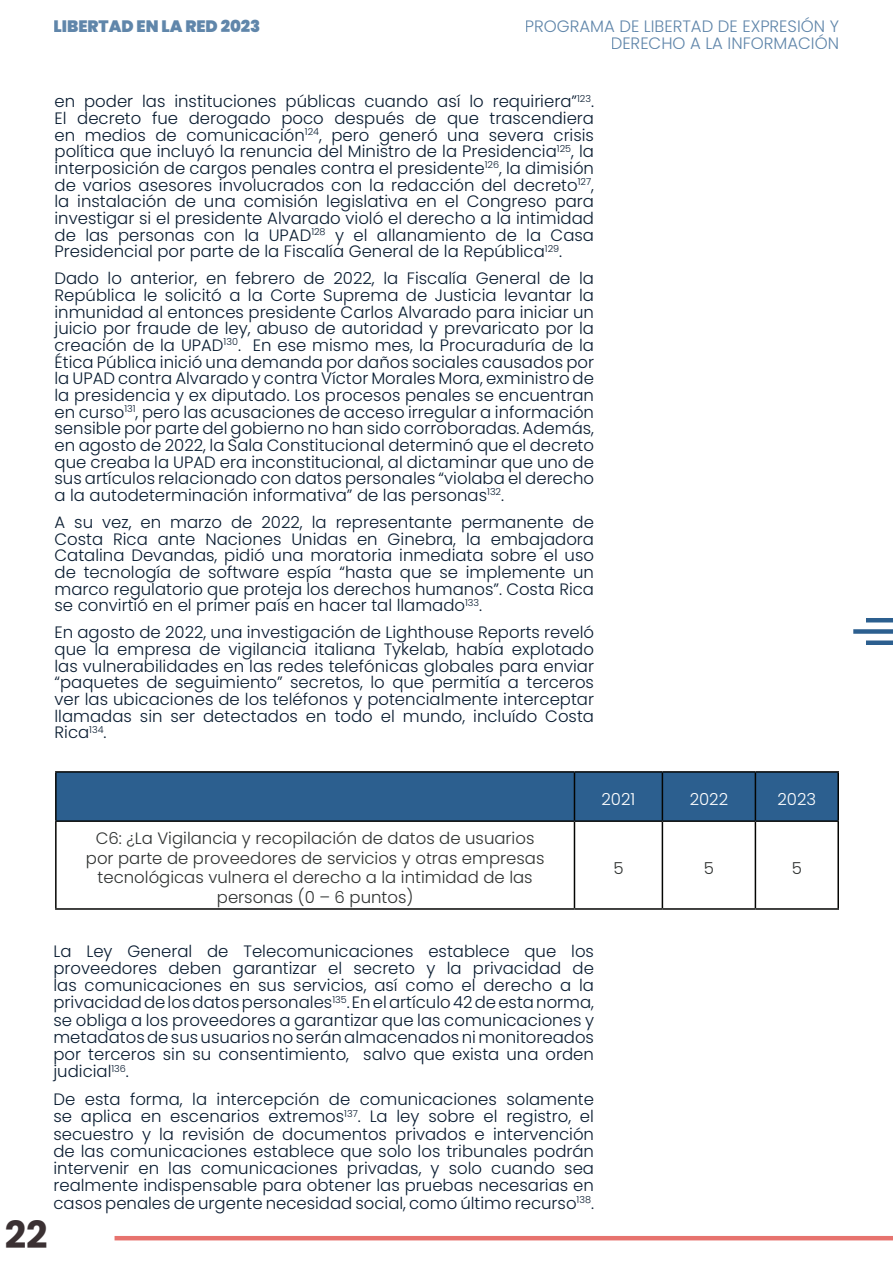
<style>
.page{position:relative;width:893px;height:1263px;background:#fff}
.page>*{position:absolute;margin:0;border:0;box-sizing:border-box;transform-origin:0 0}
.t1{font:700 37.5px "Poppins";color:#3b3133}
.t2{font:300 16.5px/16.6px "Poppins";color:#091c31;text-align:justify}
.t3{font:300 16.5px/19.5px "Poppins";color:#2f3231;text-align:center}
.t4{font:300 16.5px/16.5px "Poppins";color:#6086aa;text-align:right}
.t5{font:900 16.5px "Poppins";color:#6086aa}
.t6{font:300 16.5px "Poppins";color:#fff}
</style>
<div class="page">
<hr style="left:115px;top:1236px;width:778px;height:4px;background:#e7736e">
<div style="left:853px;top:629px;width:40px;height:5px;background:#2c5f8f"></div>
<hr style="left:866px;top:618px;width:27px;height:4px;background:#2c5f8f">
<div style="left:866px;top:640px;width:27px;height:5px;background:#2c5f8f"></div>
<div style="left:57px;top:773px;width:780px;height:47px;background:#2c5f8f"></div>
<hr style="left:55px;top:771px;width:519px;height:2px;background:#040503">
<hr style="left:55px;top:773px;width:2px;height:47px;background:#040503">
<hr style="left:574px;top:771px;width:88px;height:2px;background:#040503">
<hr style="left:574px;top:773px;width:1px;height:47px;background:#040503">
<hr style="left:662px;top:771px;width:93px;height:2px;background:#040503">
<hr style="left:662px;top:773px;width:1px;height:47px;background:#040503">
<hr style="left:755px;top:771px;width:84px;height:2px;background:#040503">
<hr style="left:755px;top:773px;width:1px;height:47px;background:#040503">
<hr style="left:837px;top:773px;width:2px;height:47px;background:#040503">
<hr style="left:55px;top:820px;width:519px;height:2px;background:#040503">
<hr style="left:55px;top:822px;width:2px;height:86px;background:#040503">
<hr style="left:574px;top:820px;width:88px;height:2px;background:#040503">
<hr style="left:574px;top:822px;width:1px;height:86px;background:#040503">
<hr style="left:662px;top:820px;width:93px;height:2px;background:#040503">
<hr style="left:662px;top:822px;width:1px;height:86px;background:#040503">
<hr style="left:755px;top:820px;width:84px;height:2px;background:#040503">
<hr style="left:755px;top:822px;width:1px;height:86px;background:#040503">
<hr style="left:837px;top:822px;width:2px;height:86px;background:#040503">
<hr style="left:55px;top:908px;width:519px;height:2px;background:#040503">
<hr style="left:574px;top:908px;width:88px;height:2px;background:#040503">
<hr style="left:662px;top:908px;width:93px;height:2px;background:#040503">
<hr style="left:755px;top:908px;width:84px;height:2px;background:#040503">
<p class="t5" style="left:53px;top:17px;width:208px">LIBERTAD EN LA RED 2023</p>
<p class="t4" style="left:525px;top:18px;width:316px">PROGRAMA DE LIBERTAD DE EXPRESIÓN Y<br>DERECHO A LA INFORMACIÓN</p>
<p class="t2" style="left:55px;top:93px;width:541px">en poder las instituciones públicas cuando así lo requiriera”<sup>123</sup>.<br>El decreto fue derogado poco después de que trascendiera en medios de comunicación<sup>124</sup>, pero generó una severa crisis política que incluyó la renuncia del Ministro de la Presidencia<sup>125</sup>, la interposición de cargos penales contra el presidente<sup>126</sup>, la dimisión de varios asesores involucrados con la redacción del decreto<sup>127</sup>, la instalación de una comisión legislativa en el Congreso para investigar si el presidente Alvarado violó el derecho a la intimidad de las personas con la UPAD<sup>128</sup> y el allanamiento de la Casa Presidencial por parte de la Fiscalía General de la República<sup>129</sup>.</p>
<p class="t2" style="left:55px;top:270px;width:541px">Dado lo anterior, en febrero de 2022, la Fiscalía General de la República le solicitó a la Corte Suprema de Justicia levantar la inmunidad al entonces presidente Carlos Alvarado para iniciar un juicio por fraude de ley, abuso de autoridad y prevaricato por la creación de la UPAD<sup>130</sup>. En ese mismo mes, la Procuraduría de la Ética Pública inició una demanda por daños sociales causados por la UPAD contra Alvarado y contra Víctor Morales Mora, exministro de la presidencia y ex diputado. Los procesos penales se encuentran en curso<sup>131</sup>, pero las acusaciones de acceso irregular a información sensible por parte del gobierno no han sido corroboradas. Además, en agosto de 2022, la Sala Constitucional determinó que el decreto que creaba la UPAD era inconstitucional, al dictaminar que uno de sus artículos relacionado con datos personales “violaba el derecho a la autodeterminación informativa” de las personas<sup>132</sup>.</p>
<p class="t2" style="left:55px;top:514px;width:541px">A su vez, en marzo de 2022, la representante permanente de Costa Rica ante Naciones Unidas en Ginebra, la embajadora Catalina Devandas, pidió una moratoria inmediata sobre el uso de tecnología de software espía “hasta que se implemente un marco regulatorio que proteja los derechos humanos”. Costa Rica se convirtió en el primer país en hacer tal llamado<sup>133</sup>.</p>
<p class="t2" style="left:55px;top:624px;width:541px">En agosto de 2022, una investigación de Lighthouse Reports reveló que la empresa de vigilancia italiana Tykelab, había explotado las vulnerabilidades en las redes telefónicas globales para enviar “paquetes de seguimiento” secretos, lo que permitía a terceros ver las ubicaciones de los teléfonos y potencialmente interceptar llamadas sin ser detectados en todo el mundo, incluído Costa Rica<sup>134</sup>.</p>
<p class="t3" style="left:86px;top:829px;width:460px">C6: ¿La Vigilancia y recopilación de datos de usuarios por parte de proveedores de servicios y otras empresas tecnológicas vulnera el derecho a la intimidad de las personas (0 – 6 puntos)</p>
<p class="t6" style="left:601px;top:790px;width:35px">2021</p>
<p class="t6" style="left:690px;top:790px;width:40px">2022</p>
<p class="t6" style="left:777px;top:790px;width:40px">2023</p>
<p class="t3" style="left:613px;top:858px;width:12px">5</p>
<p class="t3" style="left:704px;top:858px;width:12px">5</p>
<p class="t3" style="left:792px;top:858px;width:12px">5</p>
<p class="t2" style="left:53px;top:942px;width:542px;line-height:17.2px">La Ley General de Telecomunicaciones establece que los proveedores deben garantizar el secreto y la privacidad de las comunicaciones en sus servicios, así como el derecho a la privacidad de los datos personales<sup>135</sup>. En el artículo 42 de esta norma, se obliga a los proveedores a garantizar que las comunicaciones y metadatos de sus usuarios no serán almacenados ni monitoreados por terceros sin su consentimiento, salvo que exista una orden judicial<sup>136</sup>.</p>
<p class="t2" style="left:53px;top:1091px;width:542px;line-height:17.2px">De esta forma, la intercepción de comunicaciones solamente se aplica en escenarios extremos<sup>137</sup>. La ley sobre el registro, el secuestro y la revisión de documentos privados e intervención de las comunicaciones establece que solo los tribunales podrán intervenir en las comunicaciones privadas, y solo cuando sea realmente indispensable para obtener las pruebas necesarias en casos penales de urgente necesidad social, como último recurso<sup>138</sup>.</p>
<h1 class="t1" style="left:5px;top:1213px;width:44px">22</h1>
</div>
